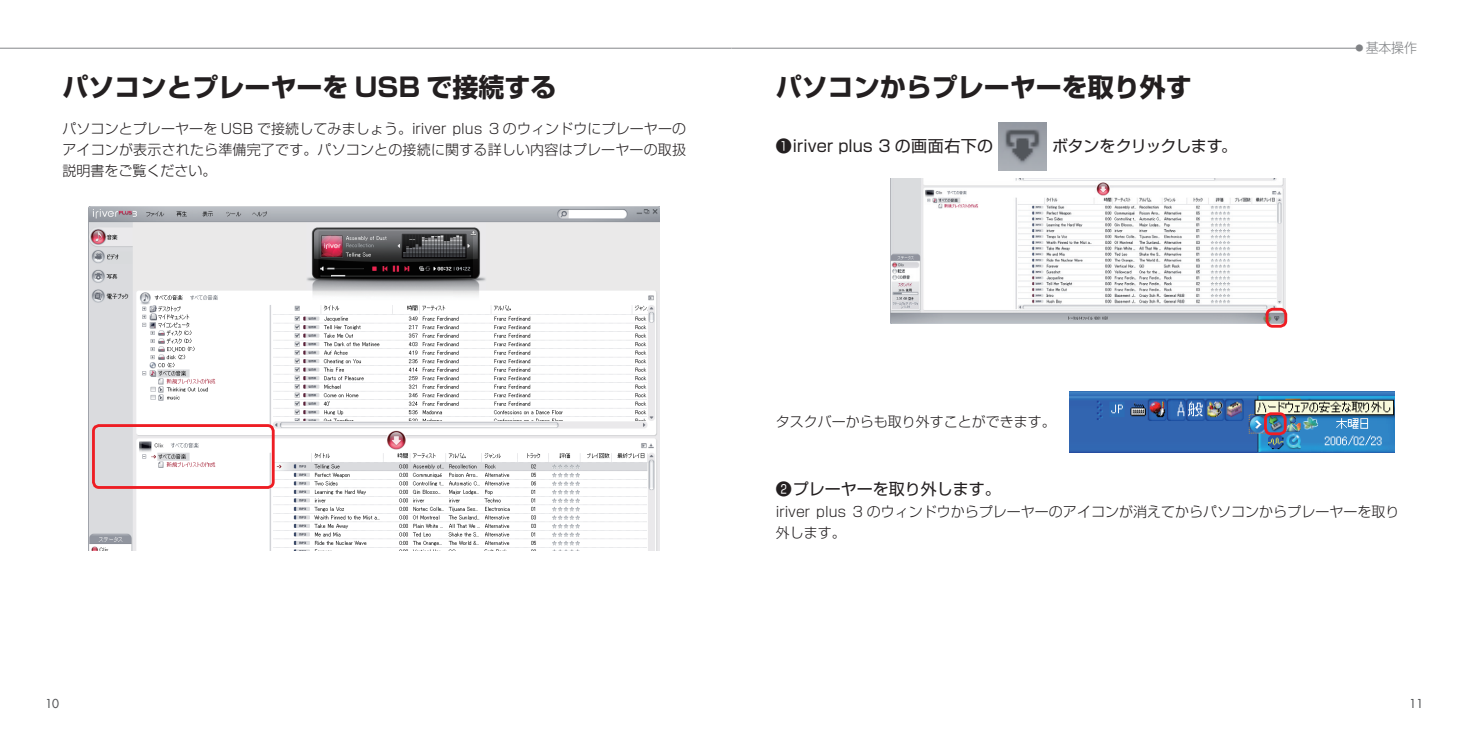
<style>
.page{position:relative;width:1463px;height:749px;background:#fff}
.page>*{position:absolute;margin:0;border:0;box-sizing:border-box;transform-origin:0 0}
.t1{font:700 26px "Shin Go Pro";color:#231f20}
.t2{font:16px "Shin Go Pro";letter-spacing:.02em;color:#231f20}
.t3{font:16px "Shin Go Pro";color:#231f20}
.t4{font:16px "Shin Go Pro";letter-spacing:-.035em;color:#231f20}
.t5{font:300 14px/21px "Shin Go Pro";color:#231f20}
.t6{font:300 13.6px "Shin Go Pro";color:#808285;scale:.95 1}
.t7{font:12px "Futura";color:#57585a}
</style>
<div class="page">
<hr style="left:0;top:48px;width:731px;height:1px;background:#939598">
<hr style="left:731px;top:48px;width:625px;height:1px;background:#939598">
<img style="left:998px;top:122px;width:48px;height:48px">
<img style="left:890px;top:178px;width:395px;height:145px">
<div style="left:1265px;top:308px;width:22px;height:19px;border:3px solid #ee1d23;border-radius:6px"></div>
<img style="left:1070px;top:391px;width:325px;height:62px">
<img style="left:89px;top:206px;width:571px;height:345px">
<div style="left:92px;top:424px;width:183px;height:64px;border:3px solid #ee1d23;border-radius:6px"></div>
<div style="left:1264px;top:412px;width:22px;height:23px;border:3px solid #ee1d23;border-radius:6px"></div>
<h1 class="t1" style="left:62px;top:66px;width:495px">パソコンとプレーヤーを USB で接続する</h1>
<p class="t5" style="left:62px;top:117px;width:625px;text-align:justify">パソコンとプレーヤーを USB で接続してみましょう。iriver plus 3 のウィンドウにプレーヤーのアイコンが表示されたら準備完了です。パソコンとの接続に関する詳しい内容はプレーヤーの取扱説明書をご覧ください。</p>
<h1 class="t1" style="left:776px;top:66px;width:418px">パソコンからプレーヤーを取り外す</h1>
<p class="t2" style="left:776px;top:133px;width:219px">❶iriver plus 3 の画面右下の</p>
<p class="t4" style="left:1052px;top:133px;width:187px">ボタンをクリックします。</p>
<p class="t6" style="left:1355px;top:37px;width:66px"><sup>●</sup> 基本操作</p>
<p class="t5" style="left:776px;top:410px;width:296px">タスクバーからも取り外すことができます。　</p>
<p class="t3" style="left:776px;top:475px;width:227px">❷プレーヤーを取り外します。</p>
<p class="t5" style="left:776px;top:499px;width:625px">iriver plus 3 のウィンドウからプレーヤーのアイコンが消えてからパソコンからプレーヤーを取り外します。</p>
<p class="t7" style="left:45px;top:696px;width:15px">10</p>
<p class="t7" style="left:1409px;top:696px;width:15px">11</p>
</div>
